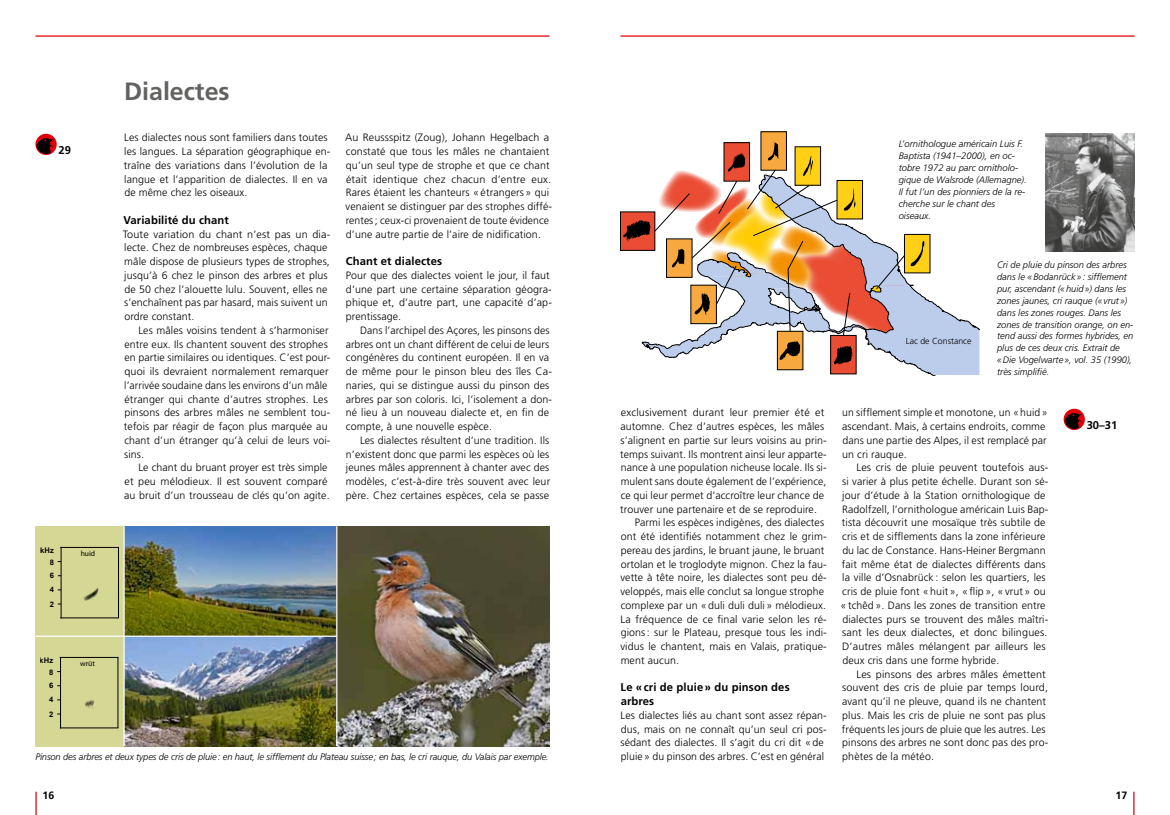
<style>
.page{position:relative;width:1170px;height:815px;background:#fff}
.page>*{position:absolute;margin:0;border:0;box-sizing:border-box;transform-origin:0 0}
.t1{font:700 25px "Frutiger";color:#626261}
.t2{font:700 11.25px/13.8px "Frutiger";letter-spacing:.01em;color:#000}
.t3{font:300 10.62px/13.8px "Frutiger";letter-spacing:.01em;color:#000}
.t4{font:700 10.62px "Frutiger";color:#000}
.t5{font:italic 300 9.38px/11.9px "Frutiger";color:#000}
.t6{font:300 8.75px "Frutiger";color:#000}
.t7{font:700 7.62px "Arial";color:#000}
.t8{font:7.62px "Myriad";color:#000}
</style>
<div class="page">
<hr style="left:35px;top:792px;width:2px;height:23px;background:#e3000b">
<svg style="left:1133px;top:792px;width:1px;height:23px"></svg>
<hr style="left:35px;top:35px;width:514px;height:2px;background:#e3000b">
<hr style="left:620px;top:35px;width:514px;height:2px;background:#e3000b">
<div style="left:35px;top:526px;width:89px;height:220px;background:#d5d895"></div>
<div style="left:760px;top:132px;width:26px;height:38px;background:#f7a93f"></div>
<div style="left:620px;top:212px;width:34px;height:38px;background:#ea4d33"></div>
<div style="left:620px;top:212px;width:35px;height:38px;border:1px solid #000"></div>
<svg style="left:623px;top:142px;width:356px;height:233px"></svg>
<img style="left:125px;top:526px;width:424px;height:220px">
<hr style="left:336px;top:526px;width:1px;height:220px;background:#fff">
<hr style="left:123px;top:526px;width:2px;height:220px;background:#fff">
<img style="left:1045px;top:133px;width:89px;height:118px">
<svg style="left:35px;top:134px;width:22px;height:21px"></svg>
<svg style="left:37px;top:138px;width:17px;height:16px"></svg>
<hr style="left:35px;top:636px;width:302px;height:1px;background:#fff">
<img style="left:85px;top:658px;width:33px;height:69px">
<hr style="left:60px;top:657px;width:1px;height:71px;background:#000">
<hr style="left:60px;top:657px;width:58px;height:1px;background:#000">
<hr style="left:118px;top:657px;width:1px;height:71px;background:#000">
<hr style="left:60px;top:727px;width:58px;height:1px;background:#000">
<img style="left:83px;top:587px;width:16px;height:14px">
<hr style="left:61px;top:547px;width:1px;height:71px;background:#000">
<hr style="left:61px;top:547px;width:57px;height:1px;background:#000">
<hr style="left:118px;top:547px;width:1px;height:71px;background:#000">
<hr style="left:61px;top:617px;width:57px;height:1px;background:#000">
<div style="left:1063px;top:409px;width:21px;height:21px;background:#e3000b;border-radius:50%"></div>
<svg style="left:1064px;top:413px;width:18px;height:16px"></svg>
<p class="t2" style="left:58px;top:143px;width:14px">29</p>
<p class="t7" style="left:40px;top:545px;width:15px">kHz</p>
<p class="t7" style="left:50px;top:557px;width:6px">8</p>
<p class="t7" style="left:50px;top:599px;width:6px">2</p>
<p class="t7" style="left:50px;top:571px;width:6px">6</p>
<p class="t7" style="left:50px;top:584px;width:6px">4</p>
<p class="t7" style="left:40px;top:655px;width:15px">kHz</p>
<p class="t7" style="left:49px;top:667px;width:6px">8</p>
<p class="t7" style="left:49px;top:709px;width:6px">2</p>
<p class="t7" style="left:49px;top:681px;width:6px">6</p>
<p class="t7" style="left:49px;top:694px;width:6px">4</p>
<p class="t8" style="left:81px;top:550px;width:16px">huid</p>
<p class="t8" style="left:80px;top:660px;width:16px">wrüt</p>
<h1 class="t1" style="left:124px;top:77px;width:107px">Dialectes</h1>
<p class="t3" style="left:124px;top:131px;width:208px">Les dialectes nous sont familiers dans toutes les langues. La séparation géographique en&shy;traîne des variations dans l’évolution de la langue et l’apparition de dialectes. Il en va de même chez les oiseaux.</p>
<p class="t2" style="left:123px;top:213px;width:107px">Variabilité du chant</p>
<p class="t3" style="left:123px;top:227px;width:209px">Toute variation du chant n’est pas un dia&shy;lecte. Chez de nombreuses espèces, chaque mâle dispose de plusieurs types de strophes, jusqu’à 6 chez le pinson des arbres et plus de 50 chez l’alouette lulu. Souvent, elles ne s’enchaînent pas par hasard, mais suivent un ordre constant.</p>
<p class="t3" style="left:124px;top:323px;width:208px;text-indent:15px">Les mâles voisins tendent à s’harmoniser entre eux. Ils chantent souvent des strophes en partie similaires ou identiques. C’est pour&shy;quoi ils devraient normalement remarquer l’arrivée soudaine dans les environs d’un mâle étranger qui chante d’autres strophes. Les pinsons des arbres mâles ne semblent tou&shy;tefois par réagir de façon plus marquée au chant d’un étranger qu’à celui de leurs voi&shy;sins.</p>
<p class="t3" style="left:124px;top:461px;width:207px;text-indent:14px">Le chant du bruant proyer est très simple et peu mélodieux. Il est souvent comparé au bruit d’un trousseau de clés qu’on agite.</p>
<p class="t3" style="left:345px;top:131px;width:208px">Au Reussspitz (Zoug), Johann Hegelbach a constaté que tous les mâles ne chantaient qu’un seul type de strophe et que ce chant était identique chez chacun d’entre eux.<br>Rares étaient les chanteurs « étrangers » qui venaient se distinguer par des strophes diffé&shy;rentes; ceux-ci provenaient de toute évidence d’une autre partie de l’aire de nidification.</p>
<p class="t2" style="left:346px;top:254px;width:98px">Chant et dialectes</p>
<p class="t3" style="left:346px;top:268px;width:207px">Pour que des dialectes voient le jour, il faut d’une part une certaine séparation géogra&shy;phique et, d’autre part, une capacité d’ap&shy;prentissage.</p>
<p class="t3" style="left:345px;top:323px;width:208px;text-indent:14px">Dans l’archipel des Açores, les pinsons des arbres ont un chant différent de celui de leurs congénères du continent européen. Il en va de même pour le pinson bleu des îles Ca&shy;naries, qui se distingue aussi du pinson des arbres par son coloris. Ici, l’isolement a don&shy;né lieu à un nouveau dialecte et, en fin de compte, à une nouvelle espèce.</p>
<p class="t3" style="left:346px;top:433px;width:206px;text-align:justify;text-indent:14px">Les dialectes résultent d’une tradition. Ils n’existent donc que parmi les espèces où les jeunes mâles apprennent à chanter avec des modèles, c’est-à-dire très souvent avec leur père. Chez certaines espèces, cela se passe</p>
<p class="t5" style="left:35px;top:751px;width:515px">Pinson des arbres et deux types de cris de pluie: en haut, le sifflement du Plateau suisse; en bas, le cri rauque, du Valais par exemple.</p>
<p class="t5" style="left:898px;top:138px;width:129px">L’ornithologue américain Luis F.<br>Baptista (1941–2000), en oc&shy;tobre 1972 au parc ornitholo&shy;gique de Walsrode (Allemagne).<br>Il fut l’un des pionniers de la re&shy;cherche sur le chant des oiseaux.</p>
<p class="t3" style="left:620px;top:406px;width:205px">exclusivement durant leur premier été et</p>
<p class="t3" style="left:620px;top:419px;width:205px">automne. Chez d’autres espèces, les mâles</p>
<p class="t3" style="left:620px;top:433px;width:208px">s’alignent en partie sur leurs voisins au prin-</p>
<p class="t3" style="left:620px;top:447px;width:208px">temps suivant. Ils montrent ainsi leur apparte-</p>
<p class="t3" style="left:620px;top:461px;width:207px">nance à une population nicheuse locale. Ils si-</p>
<p class="t3" style="left:620px;top:474px;width:207px">mulent sans doute également de l’expérience,</p>
<p class="t3" style="left:620px;top:488px;width:205px">ce qui leur permet d’accroître leur chance de</p>
<p class="t3" style="left:620px;top:502px;width:198px">trouver une partenaire et de se reproduire.</p>
<p class="t3" style="left:634px;top:516px;width:191px">Parmi les espèces indigènes, des dialectes</p>
<p class="t3" style="left:620px;top:529px;width:207px">ont été identifiés notamment chez le grim-</p>
<p class="t3" style="left:620px;top:543px;width:205px">pereau des jardins, le bruant jaune, le bruant</p>
<p class="t3" style="left:620px;top:557px;width:207px">ortolan et le troglodyte mignon. Chez la fau-</p>
<p class="t3" style="left:620px;top:571px;width:208px">vette à tête noire, les dialectes sont peu dé-</p>
<p class="t3" style="left:620px;top:584px;width:205px">veloppés, mais elle conclut sa longue strophe</p>
<p class="t3" style="left:620px;top:598px;width:207px">complexe par un « duli duli duli » mélodieux.</p>
<p class="t3" style="left:620px;top:612px;width:208px">La fréquence de ce final varie selon les ré-</p>
<p class="t3" style="left:620px;top:626px;width:207px">gions: sur le Plateau, presque tous les indi-</p>
<p class="t3" style="left:620px;top:639px;width:208px">vidus le chantent, mais en Valais, pratique-</p>
<p class="t3" style="left:620px;top:653px;width:60px">ment aucun.</p>
<p class="t2" style="left:620px;top:680px;width:170px">Le « cri de pluie » du pinson des arbres</p>
<p class="t3" style="left:620px;top:708px;width:208px">Les dialectes liés au chant sont assez répan&shy;dus, mais on ne connaît qu’un seul cri pos&shy;sédant des dialectes. Il s’agit du cri dit « de pluie » du pinson des arbres. C’est en général</p>
<p class="t6" style="left:905px;top:336px;width:67px">Lac de Constance</p>
<p class="t5" style="left:997px;top:259px;width:138px">Cri de pluie du pinson des arbres dans le «Bodanrück»: sifflement pur, ascendant («huid») dans les zones jaunes, cri rauque (« vrut») dans les zones rouges. Dans les zones de transition orange, on en&shy;tend aussi des formes hybrides, en plus de ces deux cris. Extrait de «Die Vogelwarte », vol. 35 (1990), très simplifié.</p>
<p class="t3" style="left:842px;top:406px;width:207px">un sifflement simple et monotone, un «huid» ascendant. Mais, à certains endroits, comme dans une partie des Alpes, il est remplacé par un cri rauque.</p>
<p class="t3" style="left:840px;top:461px;width:209px;text-indent:16px">Les cris de pluie peuvent toutefois aus&shy;si varier à plus petite échelle. Durant son sé&shy;jour d’étude à la Station ornithologique de Radolfzell, l’ornithologue américain Luis Bap&shy;tista découvrit une mosaïque très subtile de cris et de sifflements dans la zone inférieure du lac de Constance. Hans-Heiner Bergmann fait même état de dialectes différents dans la ville d’Osnabrück : selon les quartiers, les cris de pluie font « huit », « flip », « vrut » ou « tchêd ». Dans les zones de transition entre dialectes purs se trouvent des mâles maîtri&shy;sant les deux dialectes, et donc bilingues.<br>D’autres mâles mélangent par ailleurs les deux cris dans une forme hybride.</p>
<p class="t3" style="left:841px;top:667px;width:208px;text-indent:14px">Les pinsons des arbres mâles émettent souvent des cris de pluie par temps lourd, avant qu’il ne pleuve, quand ils ne chantent plus. Mais les cris de pluie ne sont pas plus fréquents les jours de pluie que les autres. Les pinsons des arbres ne sont donc pas des pro&shy;phètes de la météo.</p>
<p class="t2" style="left:1086px;top:418px;width:32px">30–31</p>
<p class="t4" style="left:43px;top:789px;width:13px">16</p>
<p class="t4" style="left:1115px;top:789px;width:13px">17</p>
</div>
